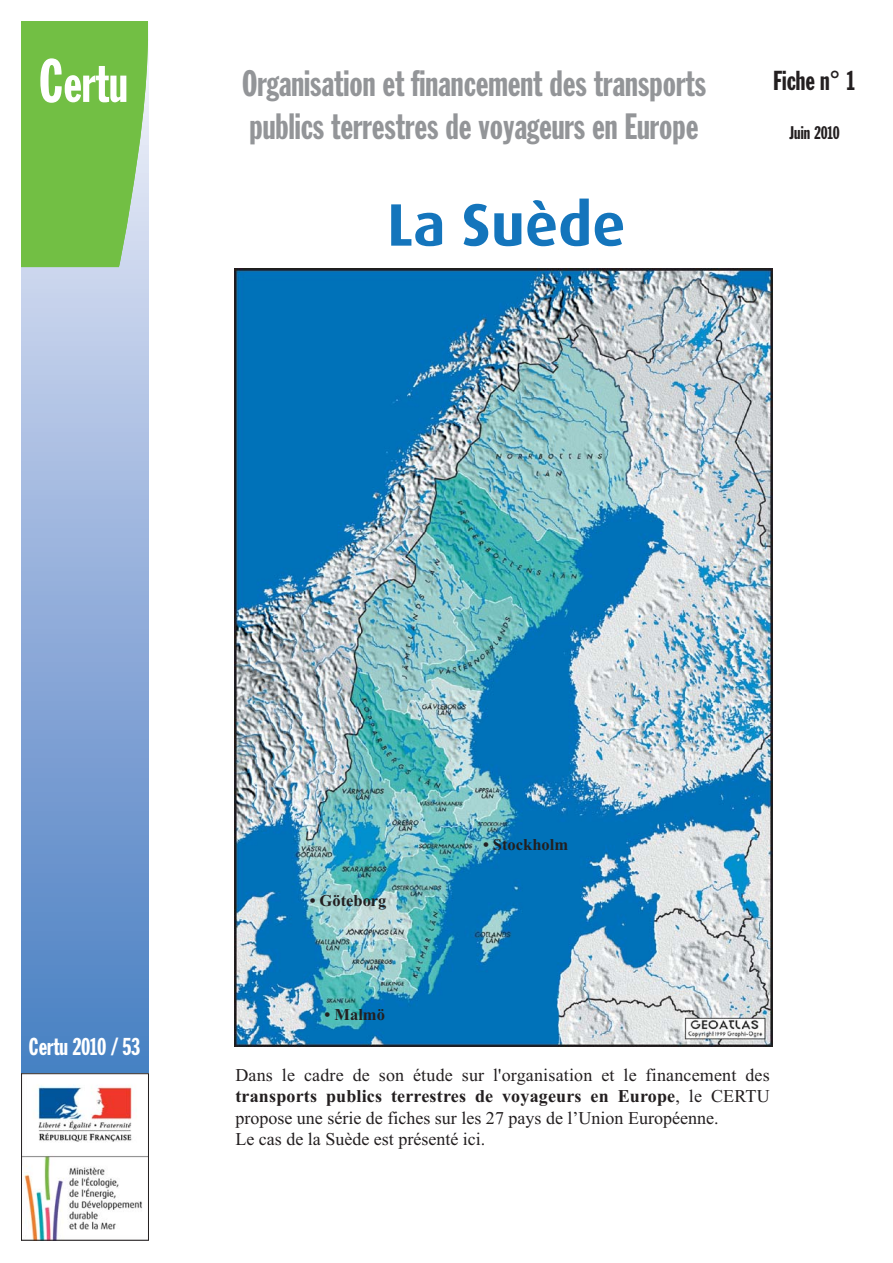
<style>
.page{position:relative;width:893px;height:1263px;background:#fff}
.page>*{position:absolute;margin:0;border:0;box-sizing:border-box;transform-origin:0 0}
.t1{font:700 60px "Dax OT";color:#1475bc}
.t2{font:52.5px "Franklin Gothic Extra Cond";color:#fff}
.t3{font:36px/43.2px "Franklin Gothic Extra Cond";color:#939598}
.t4{font:27px "Franklin Gothic Extra Cond";color:#231f20}
.t5{font:24px "Franklin Gothic Extra Cond";color:#fff}
.t6{font:18px/21.6px "Times New Roman";color:#231f20}
.t7{font:18px "Franklin Gothic Extra Cond";color:#231f20}
.t8{font:700 16.5px "Times New Roman";color:#231f20}
.s1{font-size:60px}
.s2{font-weight:700}
</style>
<div class="page">
<svg style="left:21px;top:267px;width:128px;height:806px;background:#88a8d7"></svg>
<svg style="left:21px;top:21px;width:128px;height:246px;background:#7bc153"></svg>
<img style="left:234px;top:269px;width:538px;height:777px">
<img style="left:23px;top:1085px;width:124px;height:154px">
<div style="left:21px;top:1073px;width:128px;height:168px;border:1px solid #231f20"></div>
<h2 class="t2" style="left:39px;top:65px;width:90px"><span class="s1">C</span>ertu</h2>
<h3 class="t3" style="left:242px;top:64px;width:465px">Organisation et financement des transports publics terrestres de voyageurs en Europe</h3>
<h3 class="t4" style="left:773px;top:71px;width:83px">Fiche n° 1</h3>
<p class="t7" style="left:789px;top:126px;width:52px">Juin 2010</p>
<h1 class="t1" style="left:387px;top:199px;width:240px">La Suède</h1>
<h3 class="t5" style="left:29px;top:1038px;width:112px">Certu 2010 / 53</h3>
<p class="t8" style="left:310px;top:895px;width:78px">• Göteborg</p>
<p class="t8" style="left:324px;top:1009px;width:62px">• Malmö</p>
<p class="t8" style="left:483px;top:839px;width:87px">• Stockholm</p>
<p class="t6" style="left:235px;top:1065px;width:536px">Dans le cadre de son étude sur l'organisation et le financement des <span class="s2">transports publics terrestres de voyageurs en Europe</span>, le CERTU propose une série de fiches sur les 27 pays de l’Union Européenne.<br>Le cas de la Suède est présenté ici.</p>
</div>
